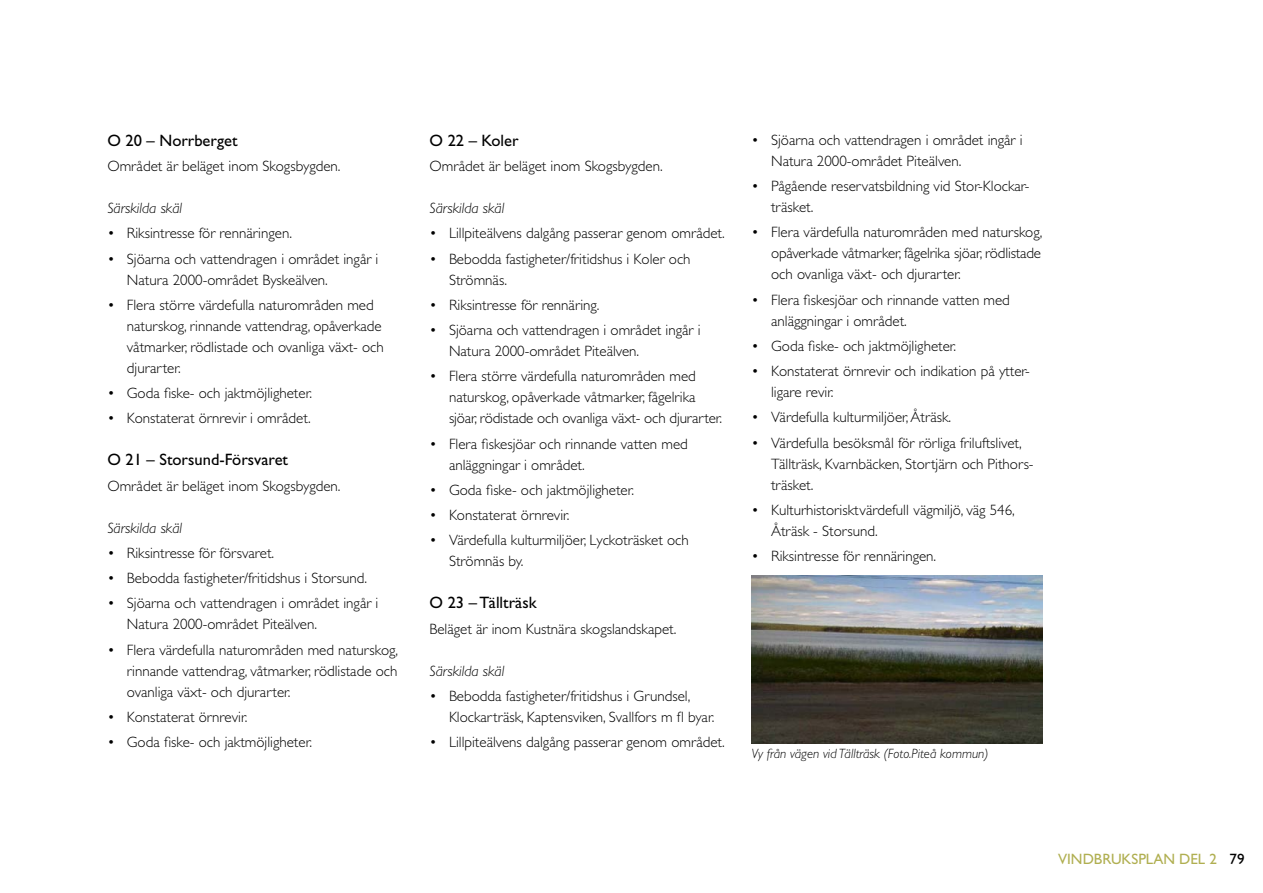
<style>
.page{position:relative;width:1263px;height:893px;background:#fff}
.page>*{position:absolute;margin:0;border:0;box-sizing:border-box;transform-origin:0 0}
.t1{font:16.5px "Gill Sans Std";color:#000}
.t2{font:300 15px/21px "Gill Sans Std";color:#000}
.t3{font:italic 300 15px "Gill Sans Std";color:#000}
.t4{font:15px "Gill Sans Std";color:#b0af51}
.t5{font:italic 300 13.5px "Gill Sans Std";color:#000}
.s1{color:#000}
</style>
<div class="page">
<img style="left:752px;top:575px;width:290px;height:168px">
<p class="t1" style="left:107px;top:131px;width:132px">O 20 – Norrberget</p>
<p class="t2" style="left:107px;top:156px;width:235px">Området är beläget inom Skogsbygden.</p>
<p class="t3" style="left:107px;top:200px;width:76px">Särskilda skäl</p>
<p class="t2" style="left:107px;top:223px;width:186px">• Riksintresse för rennäringen.</p>
<p class="t2" style="left:127px;top:248px;width:253px;text-indent:-20px">• Sjöarna och vattendragen i området ingår i<br>Natura 2000-området Byskeälven.</p>
<p class="t2" style="left:127px;top:295px;width:258px;text-indent:-20px">• Flera större värdefulla naturområden med naturskog, rinnande vattendrag, opåverkade våtmarker, rödlistade och ovanliga växt- och djurarter.</p>
<p class="t2" style="left:107px;top:383px;width:206px">• Goda fiske- och jaktmöjligheter.</p>
<p class="t2" style="left:107px;top:408px;width:205px">• Konstaterat örnrevir i området.</p>
<p class="t1" style="left:107px;top:450px;width:182px">O 21 – Storsund-Försvaret</p>
<p class="t2" style="left:107px;top:475px;width:235px">Området är beläget inom Skogsbygden.</p>
<p class="t3" style="left:107px;top:519px;width:76px">Särskilda skäl</p>
<p class="t2" style="left:107px;top:543px;width:168px">• Riksintresse för försvaret.</p>
<p class="t2" style="left:107px;top:568px;width:261px">• Bebodda fastigheter/fritidshus i Storsund.</p>
<p class="t2" style="left:127px;top:593px;width:253px;text-indent:-20px">• Sjöarna och vattendragen i området ingår i<br>Natura 2000-området Piteälven.</p>
<p class="t2" style="left:127px;top:639px;width:273px;text-align:justify;text-indent:-20px">• Flera värdefulla naturområden med naturskog, rinnande vattendrag, våtmarker, rödlistade och ovanliga växt- och djurarter.</p>
<p class="t2" style="left:107px;top:707px;width:141px">• Konstaterat örnrevir.</p>
<p class="t2" style="left:107px;top:732px;width:206px">• Goda fiske- och jaktmöjligheter.</p>
<p class="t1" style="left:429px;top:131px;width:91px">O 22 – Koler</p>
<p class="t2" style="left:429px;top:156px;width:235px">Området är beläget inom Skogsbygden.</p>
<p class="t3" style="left:429px;top:200px;width:76px">Särskilda skäl</p>
<p class="t2" style="left:429px;top:223px;width:297px">• Lillpiteälvens dalgång passerar genom området.</p>
<p class="t2" style="left:449px;top:248px;width:243px;text-indent:-20px">• Bebodda fastigheter/fritidshus i Koler och<br>Strömnäs.</p>
<p class="t2" style="left:429px;top:295px;width:172px">• Riksintresse för rennäring.</p>
<p class="t2" style="left:449px;top:320px;width:253px;text-indent:-20px">• Sjöarna och vattendragen i området ingår i<br>Natura 2000-området Piteälven.</p>
<p class="t2" style="left:449px;top:366px;width:275px;text-indent:-20px">• Flera större värdefulla naturområden med naturskog, opåverkade våtmarker, fågelrika sjöar, rödistade och ovanliga växt- och djurarter.</p>
<p class="t2" style="left:449px;top:433px;width:240px;text-indent:-20px">• Flera fiskesjöar och rinnande vatten med anläggningar i området.</p>
<p class="t2" style="left:429px;top:480px;width:206px">• Goda fiske- och jaktmöjligheter.</p>
<p class="t2" style="left:429px;top:505px;width:141px">• Konstaterat örnrevir.</p>
<p class="t2" style="left:449px;top:530px;width:241px;text-indent:-20px">• Värdefulla kulturmiljöer, Lyckoträsket och<br>Strömnäs by.</p>
<p class="t1" style="left:429px;top:593px;width:109px">O 23 – Tällträsk</p>
<p class="t2" style="left:429px;top:618px;width:248px">Beläget är inom Kustnära skogslandskapet.</p>
<p class="t3" style="left:429px;top:662px;width:76px">Särskilda skäl</p>
<p class="t2" style="left:449px;top:686px;width:267px;text-indent:-20px">• Bebodda fastigheter/fritidshus i Grundsel,<br>Klockarträsk, Kaptensviken, Svallfors m fl byar.</p>
<p class="t2" style="left:429px;top:732px;width:297px">• Lillpiteälvens dalgång passerar genom området.</p>
<p class="t2" style="left:771px;top:130px;width:253px;text-indent:-19px">• Sjöarna och vattendragen i området ingår i<br>Natura 2000-området Piteälven.</p>
<p class="t2" style="left:771px;top:176px;width:260px;text-indent:-19px">• Pågående reservatsbildning vid Stor-Klockar&shy;träsket.</p>
<p class="t2" style="left:771px;top:222px;width:273px;text-align:justify;text-indent:-19px">• Flera värdefulla naturområden med naturskog, opåverkade våtmarker, fågelrika sjöar, rödlistade och ovanliga växt- och djurarter.</p>
<p class="t2" style="left:771px;top:289px;width:240px;text-indent:-19px">• Flera fiskesjöar och rinnande vatten med anläggningar i området.</p>
<p class="t2" style="left:752px;top:335px;width:206px">• Goda fiske- och jaktmöjligheter.</p>
<p class="t2" style="left:771px;top:361px;width:260px;text-indent:-19px">• Konstaterat örnrevir och indikation på ytter&shy;ligare revir.</p>
<p class="t2" style="left:752px;top:407px;width:201px">• Värdefulla kulturmiljöer, Åträsk.</p>
<p class="t2" style="left:771px;top:432px;width:264px;text-indent:-19px">• Värdefulla besöksmål för rörliga friluftslivet,<br>Tällträsk, Kvarnbäcken, Stortjärn och Pithors&shy;träsket.</p>
<p class="t2" style="left:771px;top:499px;width:245px;text-indent:-19px">• Kulturhistorisktvärdefull vägmiljö, väg 546,<br>Åträsk - Storsund.</p>
<p class="t2" style="left:752px;top:546px;width:186px">• Riksintresse för rennäringen.</p>
<p class="t5" style="left:752px;top:746px;width:238px">Vy från vägen vid Tällträsk (Foto.Piteå kommun)</p>
<p class="t4" style="left:1058px;top:850px;width:188px">VINDBRUKSPLAN DEL 2 <span class="s1">79</span></p>
</div>
